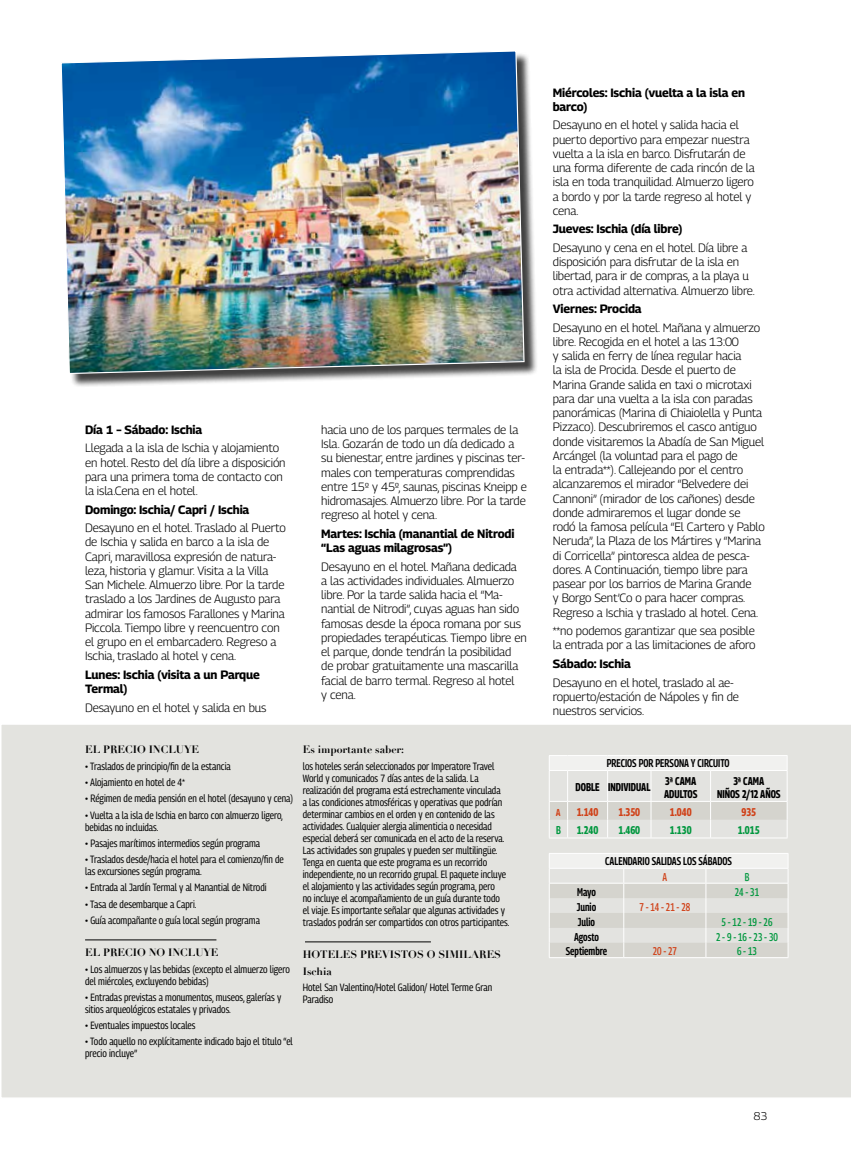
<style>
.page{position:relative;width:851px;height:1153px;background:#fff}
.page>*{position:absolute;margin:0;border:0;box-sizing:border-box;transform-origin:0 0}
.t1{font:300 12px/14.2px "Georama";letter-spacing:-.01em;color:#000}
.t2{font:700 12px/14.2px "Georama";letter-spacing:-.01em;color:#000}
.t3{font:600 11.25px "Georama Condensed";color:#000}
.t4{font:700 11.25px/13.5px "Georama Condensed";color:#000}
.t5{font:500 11.25px "Georama Condensed";color:#00973e}
.t6{font:700 11.25px "Georama Condensed";color:#00973e}
.t7{font:700 11.25px "Georama Condensed";color:#d04118}
.t8{font:500 11.25px "Georama Condensed";color:#d04118}
.t9{font:300 11.25px "Georama";color:#000}
.t10{font:600 11.25px "Georama Condensed";color:#d04118}
.t11{font:600 11.25px "Georama Condensed";color:#00973e}
.t12{font:semi-condensed 10.5px/12px "Georama";color:#000}
.t13{font:700 10.5px/16.2px "Didot";color:#000}
</style>
<div class="page">
<div style="left:1px;top:725px;width:849px;height:373px;background:#e3e3df"></div>
<hr style="left:85px;top:939px;width:131px;height:1px;background:#000">
<hr style="left:305px;top:941px;width:126px;height:1px;background:#000">
<div style="left:63px;top:52px;width:475px;height:336px;background:#000;opacity:.75"></div>
<img style="left:61px;top:51px;width:464px;height:323px">
<svg style="left:549px;top:853px;width:239px;height:104px"></svg>
<hr style="left:549px;top:957px;width:74px;height:1px;background:#fff">
<hr style="left:623px;top:957px;width:82px;height:1px;background:#fff">
<hr style="left:705px;top:957px;width:83px;height:1px;background:#fff">
<hr style="left:549px;top:867px;width:74px;height:1px;background:#fff">
<hr style="left:623px;top:867px;width:82px;height:1px;background:#fff">
<hr style="left:705px;top:867px;width:83px;height:1px;background:#fff">
<hr style="left:549px;top:882px;width:74px;height:1px;background:#fff">
<hr style="left:623px;top:882px;width:82px;height:1px;background:#fff">
<hr style="left:705px;top:882px;width:83px;height:1px;background:#fff">
<svg style="left:549px;top:755px;width:238px;height:83px"></svg>
<hr style="left:567px;top:801px;width:40px;height:1px;background:#fff">
<hr style="left:607px;top:801px;width:44px;height:1px;background:#fff">
<hr style="left:651px;top:801px;width:59px;height:1px;background:#fff">
<hr style="left:710px;top:801px;width:77px;height:1px;background:#fff">
<p class="t2" style="left:85px;top:421px;width:119px">Día 1 – Sábado: Ischia</p>
<p class="t1" style="left:85px;top:440px;width:202px">Llegada a la isla de Ischia y alojamiento en hotel. Resto del día libre a disposición para una primera toma de contacto con la isla.Cena en el hotel.</p>
<p class="t2" style="left:85px;top:501px;width:166px">Domingo: Ischia/ Capri / Ischia</p>
<p class="t1" style="left:85px;top:520px;width:202px">Desayuno en el hotel. Traslado al Puerto de Ischia y salida en barco a la isla de Capri, maravillosa expresión de natura&shy;leza, historia y glamur. Visita a la Villa San Michele. Almuerzo libre. Por la tarde traslado a los Jardines de Augusto para admirar los famosos Farallones y Marina Piccola. Tiempo libre y reencuentro con el grupo en el embarcadero. Regreso a Ischia, traslado al hotel y cena.</p>
<p class="t2" style="left:85px;top:666px;width:176px">Lunes: Ischia (visita a un Parque<br>Termal)</p>
<p class="t1" style="left:85px;top:699px;width:183px">Desayuno en el hotel y salida en bus</p>
<p class="t1" style="left:321px;top:422px;width:207px">hacia uno de los parques termales de la Isla. Gozarán de todo un día dedicado a su bienestar, entre jardines y piscinas ter&shy;males con temperaturas comprendidas entre 15º y 45º, saunas, piscinas Kneipp e hidromasajes. Almuerzo libre. Por la tarde regreso al hotel y cena.</p>
<p class="t2" style="left:321px;top:525px;width:195px">Martes: Ischia (manantial de Nitrodi “Las aguas milagrosas”)</p>
<p class="t1" style="left:321px;top:558px;width:207px">Desayuno en el hotel. Mañana dedicada<br>a las actividades individuales. Almuerzo libre. Por la tarde salida hacia el “Ma&shy;nantial de Nitrodi”, cuyas aguas han sido famosas desde la época romana por sus propiedades terapéuticas. Tiempo libre en el parque, donde tendrán la posibilidad<br>de probar gratuitamente una mascarilla facial de barro termal. Regreso al hotel<br>y cena.</p>
<p class="t13" style="left:85px;top:741px;width:115px">EL PRECIO INCLUYE</p>
<p class="t12" style="left:85px;top:759px;width:147px">• Traslados de principio/fin de la estancia</p>
<p class="t12" style="left:85px;top:776px;width:102px">• Alojamiento en hotel de 4*</p>
<p class="t12" style="left:85px;top:792px;width:209px">• Régimen de media pensión en el hotel (desayuno y cena)</p>
<p class="t12" style="left:85px;top:808px;width:199px">• Vuelta a la isla de Ischia en barco con almuerzo ligero, bebidas no incluidas.</p>
<p class="t12" style="left:85px;top:836px;width:176px">• Pasajes marítimos intermedios según programa</p>
<p class="t12" style="left:85px;top:853px;width:200px">• Traslados desde/hacia el hotel para el comienzo/fin de las excursiones según programa.</p>
<p class="t12" style="left:85px;top:881px;width:183px">• Entrada al Jardín Termal y al Manantial de Nitrodi</p>
<p class="t12" style="left:85px;top:897px;width:113px">• Tasa de desembarque a Capri.</p>
<p class="t12" style="left:85px;top:913px;width:176px">• Guía acompañante o guía local según programa</p>
<p class="t13" style="left:85px;top:944px;width:135px">EL PRECIO NO INCLUYE</p>
<p class="t12" style="left:85px;top:962px;width:206px">• Los almuerzos y las bebidas (excepto el almuerzo ligero del miércoles, excluyendo bebidas)</p>
<p class="t12" style="left:85px;top:990px;width:197px">• Entradas previstas a monumentos, museos, galerías y sitios arqueológicos estatales y privados.</p>
<p class="t12" style="left:85px;top:1019px;width:112px">• Eventuales impuestos locales</p>
<p class="t12" style="left:85px;top:1035px;width:209px">• Todo aquello no explícitamente indicado bajo el titulo “el precio incluye”</p>
<p class="t13" style="left:303px;top:741px;width:103px">Es importante saber:</p>
<p class="t12" style="left:303px;top:759px;width:208px">los hoteles serán seleccionados por Imperatore Travel World y comunicados 7 días antes de la salida. La realización del programa está estrechamente vinculada<br>a las condiciones atmosféricas y operativas que podrían determinar cambios en el orden y en contenido de las actividades. Cualquier alergia alimenticia o necesidad especial deberá ser comunicada en el acto de la reserva.<br>Las actividades son grupales y pueden ser multilingüe.<br>Tenga en cuenta que este programa es un recorrido independiente, no un recorrido grupal. El paquete incluye el alojamiento y las actividades según programa, pero<br>no incluye el acompañamiento de un guía durante todo<br>el viaje. Es importante señalar que algunas actividades y traslados podrán ser compartidos con otros participantes.</p>
<p class="t13" style="left:303px;top:946px;width:200px">HOTELES PREVISTOS O SIMILARES<br>Ischia</p>
<p class="t12" style="left:303px;top:980px;width:191px">Hotel San Valentino/Hotel Galidon/ Hotel Terme Gran<br>Paradiso</p>
<p class="t2" style="left:552px;top:84px;width:193px">Miércoles: Ischia (vuelta a la isla en barco)</p>
<p class="t1" style="left:552px;top:117px;width:203px">Desayuno en el hotel y salida hacia el puerto deportivo para empezar nuestra vuelta a la isla en barco. Disfrutarán de una forma diferente de cada rincón de la isla en toda tranquilidad. Almuerzo ligero a bordo y por la tarde regreso al hotel y cena.</p>
<p class="t2" style="left:552px;top:221px;width:131px">Jueves: Ischia (día libre)</p>
<p class="t1" style="left:552px;top:240px;width:204px">Desayuno y cena en el hotel. Día libre a disposición para disfrutar de la isla en libertad, para ir de compras, a la playa u otra actividad alternativa. Almuerzo libre.</p>
<p class="t2" style="left:552px;top:301px;width:90px">Viernes: Procida</p>
<p class="t1" style="left:552px;top:320px;width:213px">Desayuno en el hotel. Mañana y almuerzo libre. Recogida en el hotel a las 13:00<br>y salida en ferry de línea regular hacia<br>la isla de Procida. Desde el puerto de Marina Grande salida en taxi o microtaxi para dar una vuelta a la isla con paradas panorámicas (Marina di Chiaiolella y Punta Pizzaco). Descubriremos el casco antiguo donde visitaremos la Abadía de San Miguel Arcángel (la voluntad para el pago de<br>la entrada**). Callejeando por el centro alcanzaremos el mirador “Belvedere dei Cannoni” (mirador de los cañones) desde donde admiraremos el lugar donde se rodó la famosa película “El Cartero y Pablo Neruda”, la Plaza de los Mártires y “Marina di Corricella” pintoresca aldea de pesca&shy;dores. A Continuación, tiempo libre para pasear por los barrios de Marina Grande<br>y Borgo Sent’Co o para hacer compras.<br>Regreso a Ischia y traslado al hotel. Cena.</p>
<p class="t1" style="left:552px;top:623px;width:204px">**no podemos garantizar que sea posible la entrada por a las limitaciones de aforo</p>
<p class="t2" style="left:552px;top:655px;width:79px">Sábado: Ischia</p>
<p class="t1" style="left:552px;top:674px;width:188px">Desayuno en el hotel, traslado al ae&shy;ropuerto/estación de Nápoles y fin de nuestros servicios.</p>
<p class="t3" style="left:606px;top:754px;width:124px">PRECIOS POR PERSONA Y CIRCUITO</p>
<p class="t4" style="left:575px;top:780px;width:76px">DOBLE INDIVIDUAL</p>
<p class="t4" style="left:664px;top:773px;width:35px">3ª CAMA<br>ADULTOS</p>
<p class="t4" style="left:717px;top:773px;width:65px;text-align:center">3ª CAMA<br>NIÑOS 2/12 AÑOS</p>
<p class="t10" style="left:556px;top:804px;width:6px">A</p>
<p class="t7" style="left:576px;top:804px;width:23px">1.140</p>
<p class="t7" style="left:618px;top:804px;width:23px">1.350</p>
<p class="t7" style="left:669px;top:804px;width:23px">1.040</p>
<p class="t7" style="left:741px;top:804px;width:16px">935</p>
<p class="t11" style="left:556px;top:821px;width:6px">B</p>
<p class="t6" style="left:576px;top:821px;width:23px">1.240</p>
<p class="t6" style="left:618px;top:821px;width:23px">1.460</p>
<p class="t6" style="left:669px;top:821px;width:23px">1.130</p>
<p class="t6" style="left:737px;top:821px;width:23px">1.015</p>
<p class="t3" style="left:605px;top:852px;width:128px">CALENDARIO SALIDAS LOS SÁBADOS</p>
<p class="t8" style="left:662px;top:869px;width:6px">A</p>
<p class="t5" style="left:744px;top:869px;width:6px">B</p>
<p class="t3" style="left:577px;top:884px;width:20px">Mayo</p>
<p class="t5" style="left:734px;top:884px;width:26px">24 - 31</p>
<p class="t3" style="left:576px;top:898px;width:21px">Junio</p>
<p class="t8" style="left:639px;top:898px;width:52px">7 - 14 - 21 - 28</p>
<p class="t3" style="left:578px;top:913px;width:19px">Julio</p>
<p class="t5" style="left:721px;top:913px;width:52px">5 - 12 - 19 - 26</p>
<p class="t3" style="left:574px;top:928px;width:26px">Agosto</p>
<p class="t5" style="left:716px;top:928px;width:63px">2 - 9 - 16 - 23 - 30</p>
<p class="t3" style="left:565px;top:943px;width:43px">Septiembre</p>
<p class="t8" style="left:652px;top:943px;width:26px">20 - 27</p>
<p class="t5" style="left:737px;top:943px;width:21px">6 - 13</p>
<p class="t9" style="left:753px;top:1107px;width:15px">83</p>
</div>
